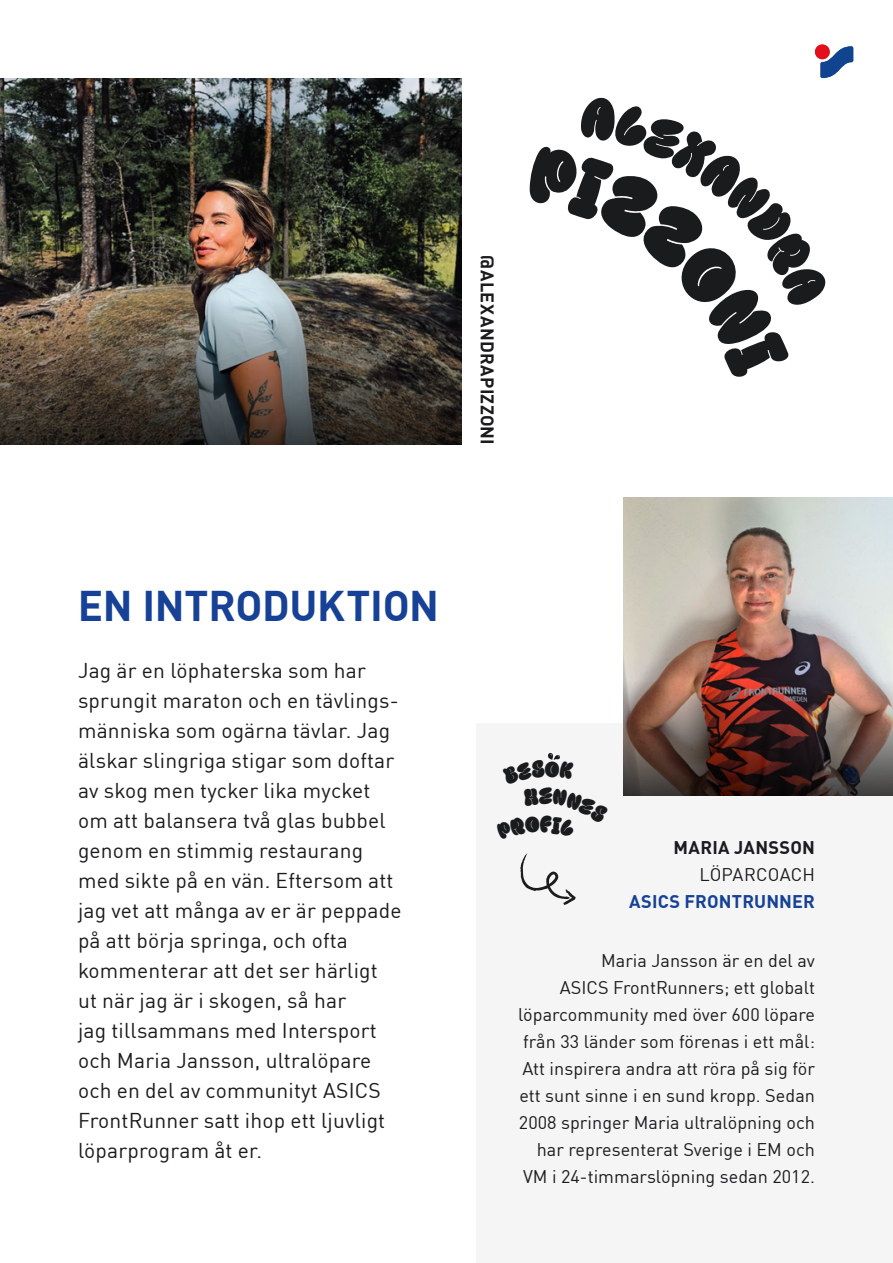
<style>
.page{position:relative;width:893px;height:1263px;background:#fff}
.page>*{position:absolute;margin:0;border:0;box-sizing:border-box;transform-origin:0 0}
.t1{font:700 42px "FFDIN Profor IIC";letter-spacing:-.005em;color:#164196}
.t2{font:21px/30px "FFDIN Profor IIC";letter-spacing:.01em;color:#1a1b1c}
.t3{font:18px/27px "FFDIN Profor IIC";color:#1a1b1c;text-align:right}
.t4{font:700 18px "FFDIN Profor IIC";letter-spacing:.015em;color:#1a1b1c}
.t5{font:700 18px "FFDIN Profor IIC";letter-spacing:.01em;color:#164196}
</style>
<div class="page">
<div style="left:476px;top:724px;width:417px;height:539px;background:#f5f5f5"></div>
<img style="left:0;top:78px;width:461px;height:221px">
<img style="left:0;top:299px;width:461px;height:146px">
<img style="left:623px;top:497px;width:270px;height:183px">
<img style="left:623px;top:680px;width:270px;height:115px">
<svg style="left:520px;top:853px;width:56px;height:52px"></svg>
<svg style="left:815px;top:44px;width:38px;height:34px"></svg>
<svg style="left:548px;top:753px;width:12px;height:7px"></svg>
<p class="t4" style="left:501px;top:255px;width:191px;rotate:90deg">@ALEXANDRAPIZZONI</p>
<h1 class="t1" style="left:78px;top:573px;width:363px">EN INTRODUKTION</h1>
<p class="t2" style="left:78px;top:654px;width:325px">Jag är en löphaterska som har sprungit maraton och en tävlings&shy;människa som ogärna tävlar. Jag älskar slingriga stigar som doftar av skog men tycker lika mycket om att balansera två glas bubbel genom en stimmig restaurang med sikte på en vän. Eftersom att jag vet att många av er är peppade på att börja springa, och ofta kommenterar att det ser härligt ut när jag är i skogen, så har<br>jag tillsammans med Intersport och Maria Jansson, ultralöpare och en del av communityt ASICS<br>FrontRunner satt ihop ett ljuvligt löparprogram åt er.</p>
<p class="t4" style="left:673px;top:833px;width:143px">MARIA JANSSON</p>
<p class="t3" style="left:699px;top:860px;width:117px">LÖPARCOACH</p>
<p class="t5" style="left:629px;top:887px;width:187px">ASICS FRONTRUNNER</p>
<p class="t3" style="left:518px;top:946px;width:298px">Maria Jansson är en del av<br>ASICS FrontRunners; ett globalt löparcommunity med över 600 löpare från 33 länder som förenas i ett mål:<br>Att inspirera andra att röra på sig för ett sunt sinne i en sund kropp. Sedan 2008 springer Maria ultralöpning och har representerat Sverige i EM och VM i 24-timmarslöpning sedan 2012.</p>
</div>
